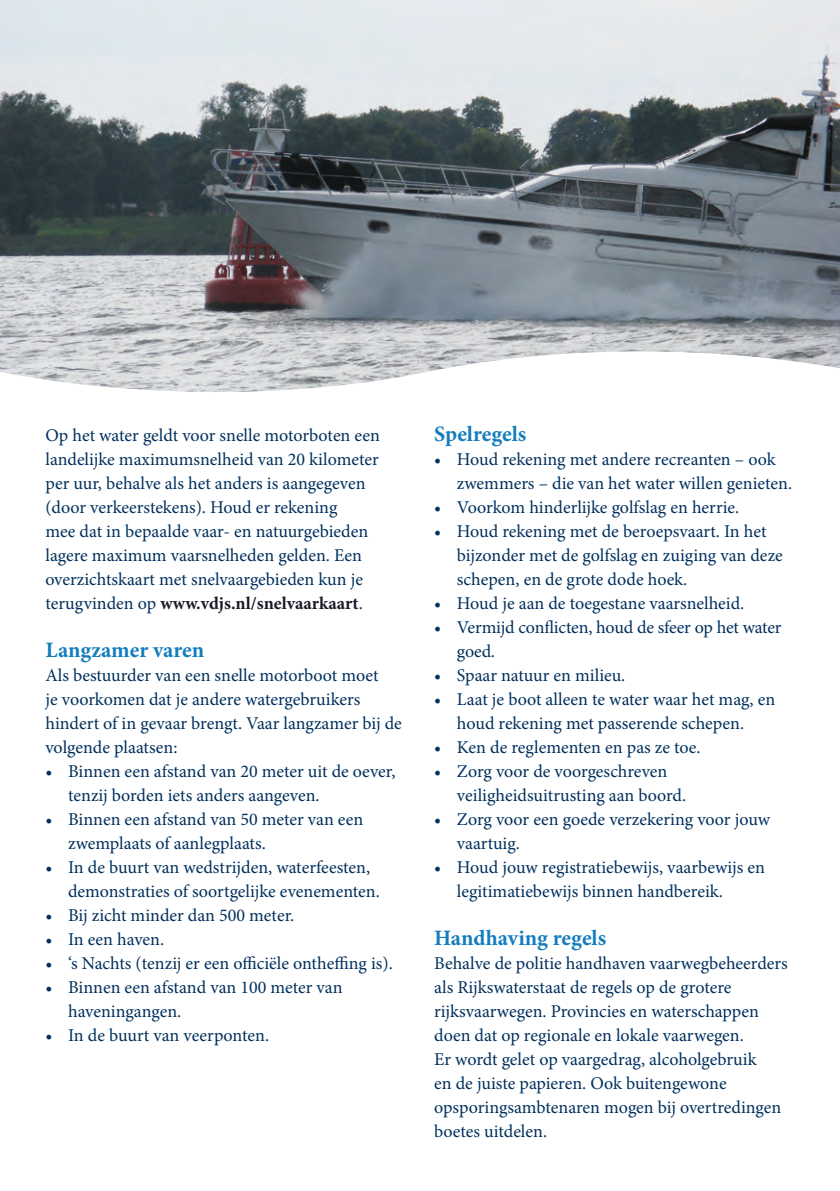
<style>
.page{position:relative;width:840px;height:1191px;background:#fff}
.page>*{position:absolute;margin:0;border:0;box-sizing:border-box;transform-origin:0 0}
.platte_tekst{font:700 22px "Minion Pro";color:#137dbd}
.inspring_4_mm{font:18px/24px "Minion Pro";color:#00305d}
.platte_tekst-2{font:18px/24px "Minion Pro";color:#00305d}
.s1{font-weight:700;color:#1b1929}
</style>
<div class="page">
<img style="left:0;top:0;width:839px;height:326px">
<svg style="left:0;top:326px;width:839px;height:66px"></svg>
<p class="platte_tekst-2" style="left:45px;top:423px;width:336px">Op het water geldt voor snelle motorboten een landelijke maximumsnelheid van 20 kilometer per uur, behalve als het anders is aangegeven (door verkeerstekens). Houd er rekening<br>mee dat in bepaalde vaar- en natuurgebieden lagere maximum vaarsnelheden gelden. Een overzichtskaart met snelvaargebieden kun je terugvinden op <span class="s1">www.vdjs.nl/snelvaarkaart</span>.</p>
<p class="platte_tekst" style="left:45px;top:634px;width:160px">Langzamer varen</p>
<p class="platte_tekst-2" style="left:45px;top:663px;width:358px">Als bestuurder van een snelle motorboot moet<br>je voorkomen dat je andere watergebruikers hindert of in gevaar brengt. Vaar langzamer bij de volgende plaatsen:</p>
<p class="inspring_4_mm" style="left:68px;top:759px;width:329px;text-indent:-23px">• Binnen een afstand van 20 meter uit de oever, tenzij borden iets anders aangeven.</p>
<p class="inspring_4_mm" style="left:68px;top:807px;width:296px;text-indent:-23px">• Binnen een afstand van 50 meter van een zwemplaats of aanlegplaats.</p>
<p class="inspring_4_mm" style="left:68px;top:855px;width:313px;text-indent:-23px">• In de buurt van wedstrijden, waterfeesten, demonstraties of soortgelijke evenementen.</p>
<p class="inspring_4_mm" style="left:45px;top:903px;width:250px">• Bij zicht minder dan 500 meter.</p>
<p class="inspring_4_mm" style="left:45px;top:927px;width:120px">• In een haven.</p>
<p class="inspring_4_mm" style="left:45px;top:951px;width:348px">• ‘s Nachts (tenzij er een officiële ontheffing is).</p>
<p class="inspring_4_mm" style="left:68px;top:975px;width:276px;text-indent:-23px">• Binnen een afstand van 100 meter van haveningangen.</p>
<p class="inspring_4_mm" style="left:45px;top:1023px;width:225px">• In de buurt van veerponten.</p>
<p class="platte_tekst" style="left:434px;top:418px;width:94px">Spelregels</p>
<p class="inspring_4_mm" style="left:456px;top:447px;width:336px;text-indent:-23px">• Houd rekening met andere recreanten – ook zwemmers – die van het water willen genieten.</p>
<p class="inspring_4_mm" style="left:434px;top:495px;width:306px">• Voorkom hinderlijke golfslag en herrie.</p>
<p class="inspring_4_mm" style="left:456px;top:519px;width:327px;text-indent:-23px">• Houd rekening met de beroepsvaart. In het bijzonder met de golfslag en zuiging van deze schepen, en de grote dode hoek.</p>
<p class="inspring_4_mm" style="left:434px;top:591px;width:311px">• Houd je aan de toegestane vaarsnelheid.</p>
<p class="inspring_4_mm" style="left:456px;top:615px;width:326px;text-indent:-23px">• Vermijd conflicten, houd de sfeer op het water goed.</p>
<p class="inspring_4_mm" style="left:434px;top:663px;width:193px">• Spaar natuur en milieu.</p>
<p class="inspring_4_mm" style="left:434px;top:687px;width:342px;text-align:center">• Laat je boot alleen te water waar het mag, en houd rekening met passerende schepen.</p>
<p class="inspring_4_mm" style="left:434px;top:735px;width:268px">• Ken de reglementen en pas ze toe.</p>
<p class="inspring_4_mm" style="left:456px;top:759px;width:231px;text-indent:-23px">• Zorg voor de voorgeschreven veiligheidsuitrusting aan boord.</p>
<p class="inspring_4_mm" style="left:456px;top:807px;width:314px;text-indent:-23px">• Zorg voor een goede verzekering voor jouw vaartuig.</p>
<p class="inspring_4_mm" style="left:456px;top:855px;width:309px;text-indent:-23px">• Houd jouw registratiebewijs, vaarbewijs en legitimatiebewijs binnen handbereik.</p>
<p class="platte_tekst" style="left:434px;top:922px;width:173px">Handhaving regels</p>
<p class="platte_tekst-2" style="left:434px;top:951px;width:355px">Behalve de politie handhaven vaarwegbeheerders als Rijkswaterstaat de regels op de grotere rijksvaarwegen. Provincies en waterschappen doen dat op regionale en lokale vaarwegen.<br>Er wordt gelet op vaargedrag, alcoholgebruik<br>en de juiste papieren. Ook buitengewone opsporingsambtenaren mogen bij overtredingen boetes uitdelen.</p>
</div>
